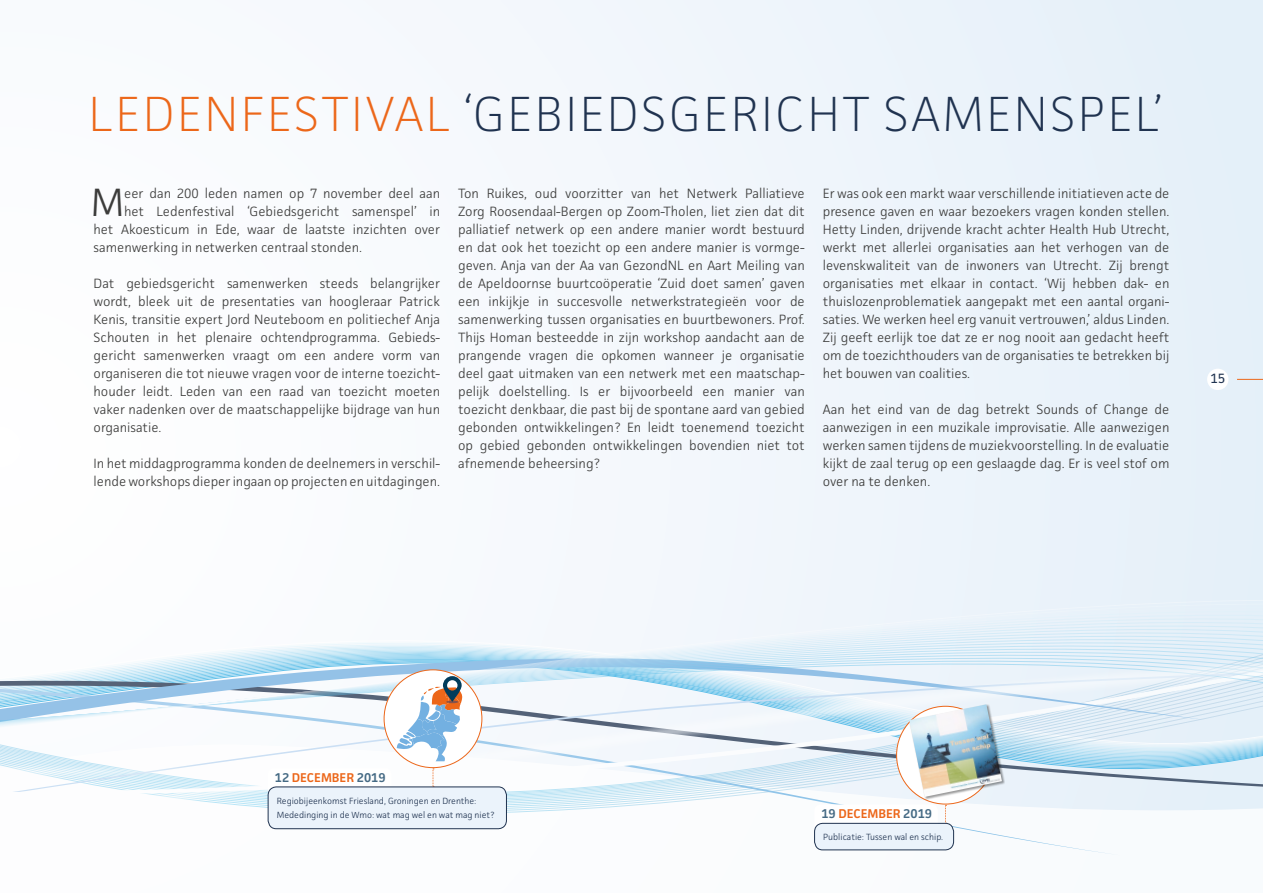
<style>
.page{position:relative;width:1263px;height:893px;background:#fff}
.page>*{position:absolute;margin:0;border:0;box-sizing:border-box;transform-origin:0 0}
.t1{font:200 49.5px "Facit";letter-spacing:.05em;color:#203350}
.t2{font:300 39.6px "Facit";color:#3c3c3b}
.t3{font:300 13.5px/18px "Facit";color:#3c3c3b;text-align:justify}
.t4{font:13.5px "Facit";color:#203350}
.t5{font:600 12.75px "Facit";color:#ec671a}
.t6{font:300 9px/13.5px "Facit";color:#203350}
.s1{color:#ec671a}
.s2{color:#456a84}
</style>
<div class="page">
<div style="left:0;top:0;width:1263px;height:893px;background:linear-gradient(to right,#fdfdfe,#e6f0f9)"></div>
<svg style="left:0;top:307px;width:1263px;height:203px;fill:#f4f8fc"></svg>
<svg style="left:0;top:510px;width:1263px;height:92px"></svg>
<img style="left:0;top:602px;width:1263px;height:291px">
<img style="left:0;top:535px;width:460px;height:294px">
<svg style="left:814px;top:804px;width:132px;height:25px"></svg>
<div style="left:814px;top:823px;width:139px;height:27px;background:#ebf3fb;border-radius:8px"></div>
<div style="left:814px;top:823px;width:140px;height:27px;border:1px solid #203350;border-radius:8px"></div>
<svg style="left:896px;top:706px;width:98px;height:98px"></svg>
<svg style="left:433px;top:768px;width:1px;height:19px"></svg>
<svg style="left:268px;top:768px;width:126px;height:25px"></svg>
<div style="left:268px;top:787px;width:238px;height:42px;background:#ebf3fb;border-radius:8px"></div>
<div style="left:268px;top:787px;width:239px;height:42px;border:1px solid #203350;border-radius:8px"></div>
<div style="left:384px;top:670px;width:98px;height:98px;background:#fff;border-radius:50%"></div>
<svg style="left:397px;top:676px;width:66px;height:85px"></svg>
<div style="left:909px;top:704px;width:96px;height:96px;background:#000;opacity:.4"></div>
<img style="left:909px;top:704px;width:93px;height:93px">
<h1 class="t1" style="left:89px;top:83px;width:1076px"><span class="s1">LEDENFESTIVAL</span> ‘GEBIEDSGERICHT SAMENSPEL’</h1>
<h2 class="t2" style="left:91px;top:178px;width:35px">M</h2>
<p class="t3" style="left:124px;top:184px;width:318px">eer dan 200 leden namen op 7 november deel aan</p>
<p class="t3" style="left:124px;top:202px;width:317px">het Ledenfestival ‘Gebiedsgericht samenspel’ in</p>
<p class="t3" style="left:94px;top:220px;width:348px">het Akoesticum in Ede, waar de laatste inzichten over</p>
<p class="t3" style="left:94px;top:238px;width:270px">samenwerking in netwerken centraal stonden.</p>
<p class="t3" style="left:94px;top:274px;width:348px">Dat gebiedsgericht samenwerken steeds belangrijker wordt, bleek uit de presentaties van hoogleraar Patrick Kenis, transitie expert Jord Neuteboom en politiechef Anja Schouten in het plenaire ochtendprogramma. Gebieds&shy;gericht samenwerken vraagt om een andere vorm van organiseren die tot nieuwe vragen voor de interne toezicht&shy;houder leidt. Leden van een raad van toezicht moeten vaker nadenken over de maatschappelijke bijdrage van hun organisatie.</p>
<p class="t3" style="left:94px;top:454px;width:348px">In het middagprogramma konden de deelnemers in verschil&shy;lende workshops dieper ingaan op projecten en uitdagingen.</p>
<p class="t3" style="left:458px;top:184px;width:348px">Ton Ruikes, oud voorzitter van het Netwerk Palliatieve Zorg Roosendaal-Bergen op Zoom-Tholen, liet zien dat dit palliatief netwerk op een andere manier wordt bestuurd en dat ook het toezicht op een andere manier is vormge&shy;geven. Anja van der Aa van GezondNL en Aart Meiling van de Apeldoornse buurtcoöperatie ‘Zuid doet samen’ gaven een inkijkje in succesvolle netwerkstrategieën voor de samenwerking tussen organisaties en buurtbewoners. Prof.<br>Thijs Homan besteedde in zijn workshop aandacht aan de prangende vragen die opkomen wanneer je organisatie deel gaat uitmaken van een netwerk met een maatschap&shy;pelijk doelstelling. Is er bijvoorbeeld een manier van toezicht denkbaar, die past bij de spontane aard van gebied gebonden ontwikkelingen? En leidt toenemend toezicht op gebied gebonden ontwikkelingen bovendien niet tot afnemende beheersing?</p>
<p class="t3" style="left:823px;top:184px;width:348px">Er was ook een markt waar verschillende initiatieven acte de presence gaven en waar bezoekers vragen konden stellen.<br>Hetty Linden, drijvende kracht achter Health Hub Utrecht, werkt met allerlei organisaties aan het verhogen van de levenskwaliteit van de inwoners van Utrecht. Zij brengt organisaties met elkaar in contact. ‘Wij hebben dak- en thuislozenproblematiek aangepakt met een aantal organi&shy;saties. We werken heel erg vanuit vertrouwen,’ aldus Linden.<br>Zij geeft eerlijk toe dat ze er nog nooit aan gedacht heeft om de toezichthouders van de organisaties te betrekken bij het bouwen van coalities.</p>
<p class="t3" style="left:823px;top:400px;width:348px">Aan het eind van de dag betrekt Sounds of Change de aanwezigen in een muzikale improvisatie. Alle aanwezigen werken samen tijdens de muziekvoorstelling. In de evaluatie kijkt de zaal terug op een geslaagde dag. Er is veel stof om over na te denken.</p>
<p class="t4" style="left:1210px;top:370px;width:16px">15</p>
<p class="t5" style="left:275px;top:770px;width:112px"><span class="s2">12</span> DECEMBER <span class="s2">2019</span></p>
<p class="t6" style="left:277px;top:794px;width:219px">Regiobijeenkomst Friesland, Groningen en Drenthe:<br>Mededinging in de Wmo: wat mag wel en wat mag niet?</p>
<p class="t5" style="left:821px;top:806px;width:112px"><span class="s2">19</span> DECEMBER <span class="s2">2019</span></p>
<p class="t6" style="left:823px;top:830px;width:122px">Publicatie: Tussen wal en schip.</p>
</div>
